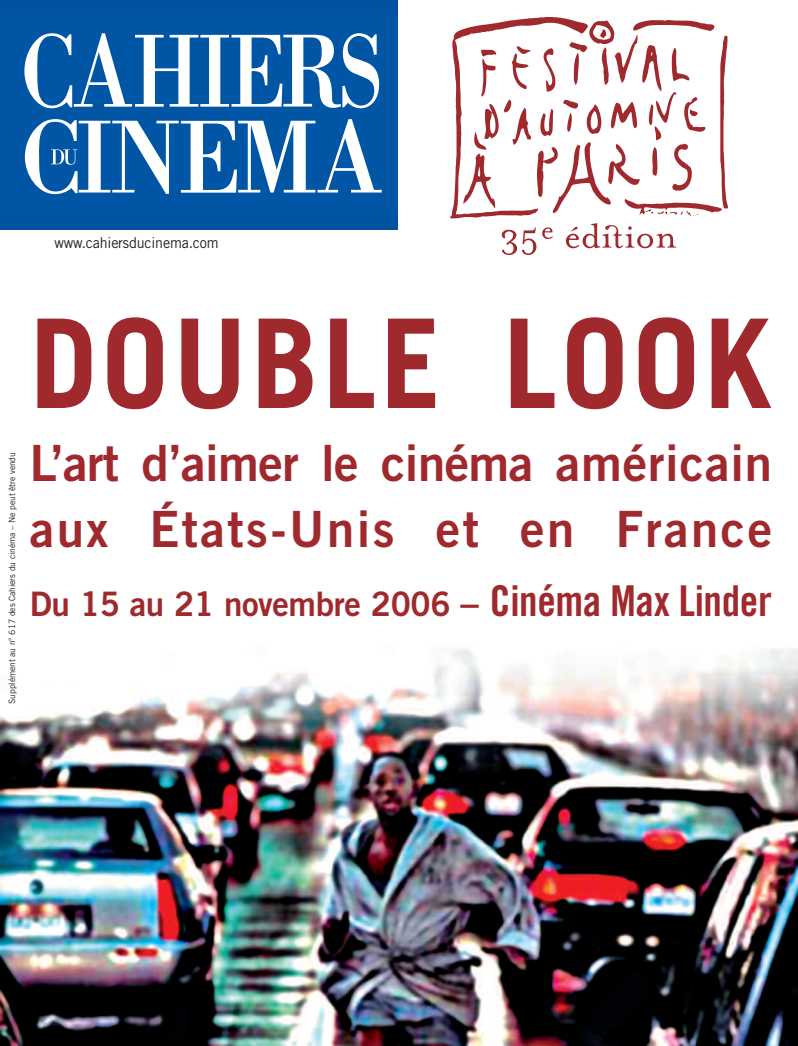
<style>
.page{position:relative;width:798px;height:1046px;background:#fff}
.page>*{position:absolute;margin:0;border:0;box-sizing:border-box;transform-origin:0 0}
.t1{font:700 123.75px "Trade Gothic";letter-spacing:.035em;color:#9f292d}
.t2{font:50px/66.2px "Trade Gothic Bold Two";letter-spacing:.015em;color:#9f292d}
.t3{font:33.75px "Trade Gothic Bold Two";letter-spacing:-.01em;color:#9f292d}
.t4{font:15px "Trade Gothic";letter-spacing:-.01em;color:#231f20;scale:.95 1}
.t5{font:8.75px "Trade Gothic";letter-spacing:-.01em;color:#231f20}
.s1{font-size:37.5px}
.s2{font-family:"Trade Gothic Bold Cond Twenty";font-size:42.5px}
</style>
<div class="page">
<img style="left:0;top:648px;width:797px;height:397px">
<div style="left:0;top:0;width:398px;height:229px;background:#0153a0"></div>
<div style="left:2px;top:14px;width:396px;height:201px;background:#0155a5"></div>
<svg style="left:24px;top:33px;width:355px;height:75px"></svg>
<svg style="left:25px;top:119px;width:356px;height:75px"></svg>
<img style="left:450px;top:18px;width:276px;height:236px">
<p class="t4" style="left:54px;top:237px;width:174px">www.cahiersducinema.com</p>
<p class="t5" style="left:9px;top:703px;width:253px;rotate:-90deg">Supplément au n° 617 des Cahiers du cinéma – Ne peut être vendu</p>
<h1 class="t1" style="left:30px;top:318px;width:742px">DOUBLE LOOK</h1>
<p class="t2" style="left:30px;top:434px;width:743px">L’art d’aimer le cinéma américain aux États-Unis et en France</p>
<p class="t3" style="left:30px;top:591px;width:743px">Du 15 au 21 novembre 2006 <span class="s1">–</span> <span class="s2">Cinéma Max Linder</span></p>
</div>
